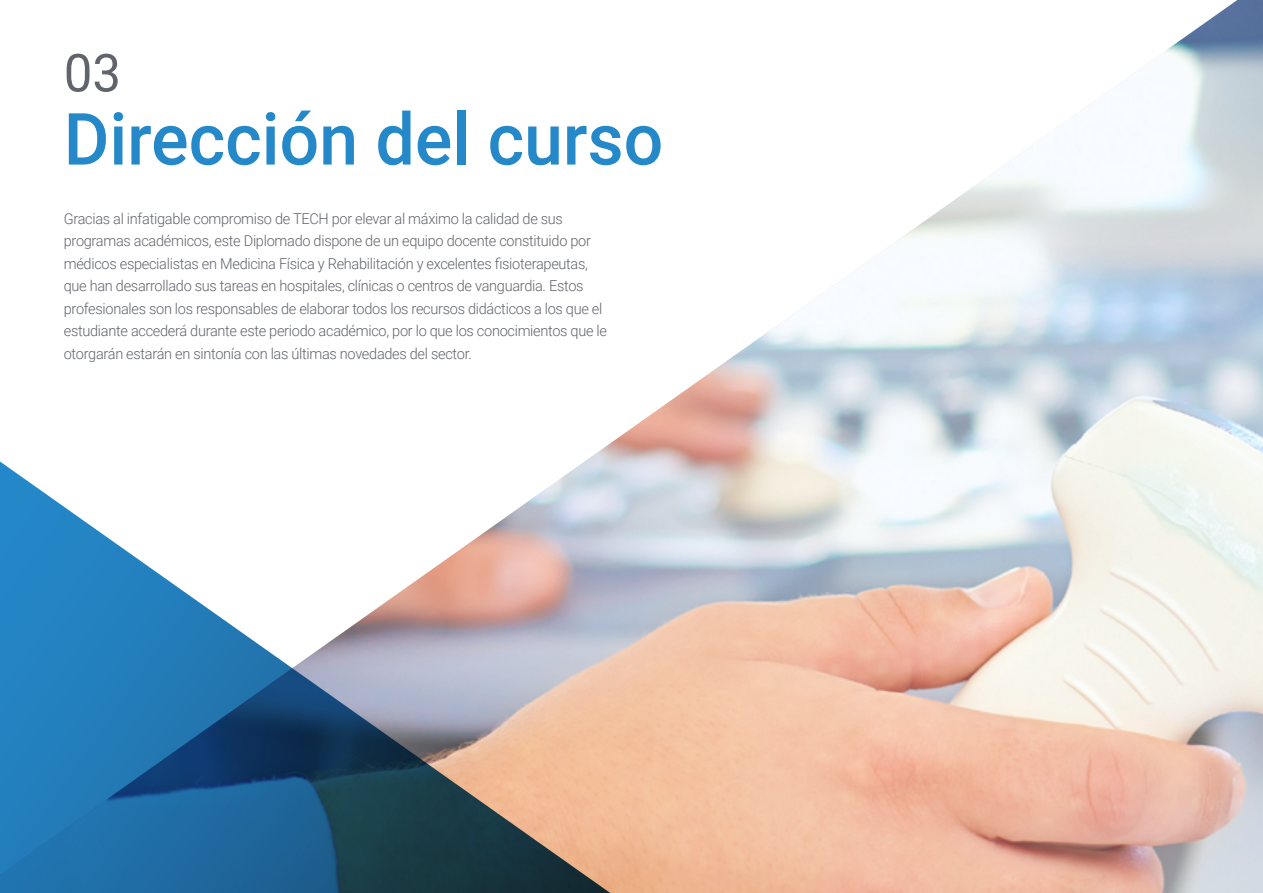
<style>
.page{position:relative;width:1263px;height:893px;background:#fff}
.page>*{position:absolute;margin:0;border:0;box-sizing:border-box;transform-origin:0 0}
.t1{font:500 72px "Roboto";color:#2488c9}
.t2{font:52.5px "Roboto";color:#61646a}
.t3{font:300 15px/22.5px "Roboto";letter-spacing:-.02em;color:#61646a}
</style>
<div class="page">
<img style="left:607px;top:0;width:656px;height:893px">
<svg style="left:0;top:446px;width:640px;height:447px"></svg>
<h2 class="t2" style="left:64px;top:36px;width:59px">03</h2>
<h1 class="t1" style="left:64px;top:89px;width:601px">Dirección del curso</h1>
<p class="t3" style="left:64px;top:207px;width:545px">Gracias al infatigable compromiso de TECH por elevar al máximo la calidad de sus programas académicos, este Diplomado dispone de un equipo docente constituido por médicos especialistas en Medicina Física y Rehabilitación y excelentes fisioterapeutas, que han desarrollado sus tareas en hospitales, clínicas o centros de vanguardia. Estos profesionales son los responsables de elaborar todos los recursos didácticos a los que el estudiante accederá durante este periodo académico, por lo que los conocimientos que le otorgarán estarán en sintonía con las últimas novedades del sector.</p>
</div>
